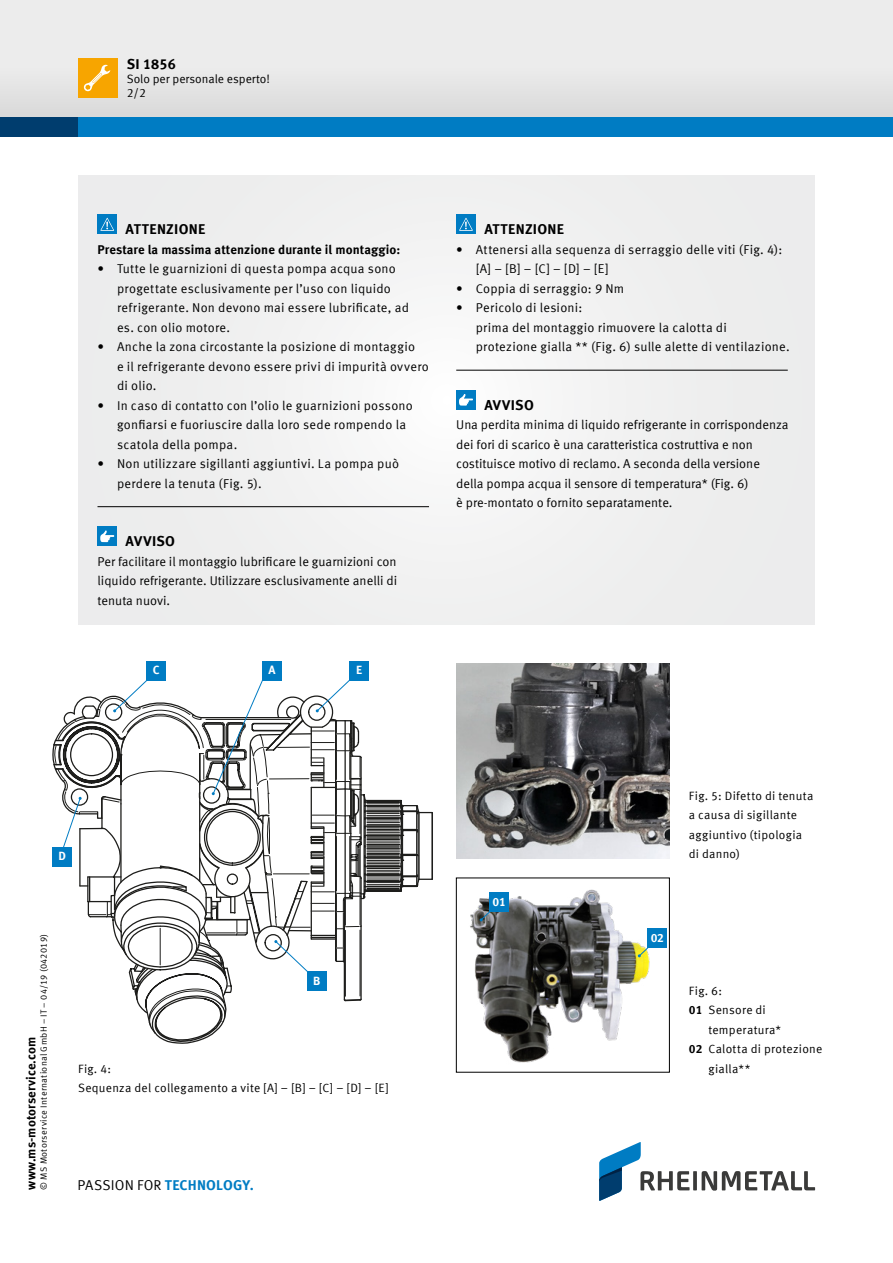
<style>
.page{position:relative;width:893px;height:1263px;background:#fff}
.page>*{position:absolute;margin:0;border:0;box-sizing:border-box;transform-origin:0 0}
.t1{font:700 14.25px "Meta Offc Pro";letter-spacing:.02em;color:#000}
.t2{font:700 14.25px "Meta Offc Pro";letter-spacing:.01em;color:#007cc3}
.t3{font:12.75px/19.5px "Meta Offc Pro Norm";letter-spacing:.015em;color:#000}
.t4{font:700 12.75px "Meta Offc Pro";letter-spacing:.01em;color:#000}
.t5{font:12px/19.5px "Meta Offc Pro Norm";letter-spacing:.02em;color:#000}
.t6{font:12px "Meta Offc Pro Norm";color:#000}
.t7{font:700 12px "Meta Offc Pro";color:#fff}
.t8{font:9px "Meta Offc Pro Norm";letter-spacing:.03em;color:#000}
.s1{font-family:"Meta Offc Pro Norm";font-weight:400;color:#000}
.s2{font-family:"Meta Offc Pro";font-weight:700}
</style>
<div class="page">
<div style="left:0;top:0;width:893px;height:127px;background:#ececec"></div>
<div style="left:0;top:68px;width:893px;height:49px;background:#e2e2e2"></div>
<div style="left:0;top:117px;width:893px;height:19px;background:#003d6e"></div>
<div style="left:78px;top:117px;width:815px;height:19px;background:#007cc3"></div>
<div style="left:78px;top:58px;width:39px;height:39px;background:#f7a500"></div>
<svg style="left:83px;top:64px;width:27px;height:28px"></svg>
<img style="left:470px;top:889px;width:180px;height:174px">
<div style="left:456px;top:877px;width:214px;height:195px;border:1px solid #000"></div>
<img style="left:456px;top:663px;width:213px;height:195px">
<div style="left:146px;top:661px;width:20px;height:19px;background:#007cc3"></div>
<div style="left:262px;top:661px;width:20px;height:19px;background:#007cc3"></div>
<div style="left:349px;top:661px;width:20px;height:19px;background:#007cc3"></div>
<svg style="left:52px;top:680px;width:381px;height:364px"></svg>
<svg style="left:638px;top:939px;width:12px;height:18px"></svg>
<div style="left:648px;top:928px;width:19px;height:20px;background:#007cc3"></div>
<svg style="left:480px;top:903px;width:19px;height:18px"></svg>
<div style="left:489px;top:892px;width:20px;height:20px;background:#007cc3"></div>
<svg style="left:599px;top:1142px;width:216px;height:59px"></svg>
<div style="left:78px;top:176px;width:737px;height:448px;background:#efefef"></div>
<div style="left:97px;top:214px;width:20px;height:20px;background:#007cc3"></div>
<svg style="left:100px;top:218px;width:14px;height:13px"></svg>
<hr style="left:97px;top:506px;width:332px;height:1px;background:#000">
<div style="left:97px;top:526px;width:20px;height:20px;background:#007cc3"></div>
<svg style="left:100px;top:530px;width:14px;height:12px"></svg>
<div style="left:456px;top:214px;width:20px;height:20px;background:#007cc3"></div>
<svg style="left:459px;top:218px;width:14px;height:13px"></svg>
<hr style="left:456px;top:370px;width:332px;height:1px;background:#000">
<div style="left:456px;top:390px;width:20px;height:20px;background:#007cc3"></div>
<svg style="left:459px;top:394px;width:14px;height:12px"></svg>
<p class="t1" style="left:127px;top:53px;width:51px">SI 1856</p>
<p class="t5" style="left:127px;top:82px;width:21px">2/2</p>
<p class="t6" style="left:127px;top:70px;width:145px">Solo per personale esperto!</p>
<p class="t1" style="left:126px;top:218px;width:81px">ATTENZIONE</p>
<p class="t4" style="left:97px;top:239px;width:304px">Prestare la massima attenzione durante il montaggio:</p>
<p class="t3" style="left:117px;top:258px;width:294px;text-indent:-19px">• Tutte le guarnizioni di questa pompa acqua sono progettate esclusivamente per l’uso con liquido refrigerante. Non devono mai essere lubrificate, ad es. con olio motore.</p>
<p class="t3" style="left:117px;top:336px;width:313px;text-indent:-19px">• Anche la zona circostante la posizione di montaggio<br>e il refrigerante devono essere privi di impurità ovvero di olio.</p>
<p class="t3" style="left:117px;top:394px;width:297px;text-indent:-19px">• In caso di contatto con l’olio le guarnizioni possono gonfiarsi e fuoriuscire dalla loro sede rompendo la scatola della pompa.</p>
<p class="t3" style="left:117px;top:453px;width:283px;text-indent:-19px">• Non utilizzare sigillanti aggiuntivi. La pompa può perdere la tenuta (Fig. 5).</p>
<p class="t1" style="left:126px;top:530px;width:51px">AVVISO</p>
<p class="t3" style="left:97px;top:551px;width:301px;text-align:justify">Per facilitare il montaggio lubrificare le guarnizioni con liquido refrigerante. Utilizzare esclusivamente anelli di tenuta nuovi.</p>
<p class="t7" style="left:153px;top:660px;width:8px">C</p>
<p class="t7" style="left:269px;top:660px;width:9px">A</p>
<p class="t7" style="left:356px;top:660px;width:8px">E</p>
<p class="t1" style="left:484px;top:218px;width:81px">ATTENZIONE</p>
<p class="t3" style="left:476px;top:239px;width:308px;text-indent:-19px">• Attenersi alla sequenza di serraggio delle viti (Fig. 4): [A] – [B] – [C] – [D] – [E]</p>
<p class="t3" style="left:456px;top:278px;width:170px">• Coppia di serraggio: 9 Nm</p>
<p class="t3" style="left:476px;top:297px;width:316px;text-indent:-19px">• Pericolo di lesioni:<br>prima del montaggio rimuovere la calotta di protezione gialla ** (Fig. 6) sulle alette di ventilazione.</p>
<p class="t1" style="left:484px;top:393px;width:51px">AVVISO</p>
<p class="t3" style="left:456px;top:414px;width:334px">Una perdita minima di liquido refrigerante in corrispondenza dei fori di scarico è una caratteristica costruttiva e non costituisce motivo di reclamo. A seconda della versione della pompa acqua il sensore di temperatura* (Fig. 6)<br>è pre-montato o fornito separatamente.</p>
<p class="t7" style="left:59px;top:847px;width:9px">D</p>
<p class="t8" style="left:37px;top:1189px;width:257px;rotate:-90deg">© MS Motorservice International GmbH – IT – 04/19 (042019)</p>
<p class="t4" style="left:21px;top:1189px;width:154px;rotate:-90deg">www.ms-motorservice.com</p>
<p class="t7" style="left:313px;top:971px;width:9px">B</p>
<p class="t5" style="left:78px;top:1058px;width:312px">Fig. 4:<br>Sequenza del collegamento a vite [A] – [B] – [C] – [D] – [E]</p>
<p class="t2" style="left:78px;top:1173px;width:178px"><span class="s1">PASSION FOR</span> TECHNOLOGY.</p>
<p class="t7" style="left:492px;top:892px;width:15px">01</p>
<p class="t5" style="left:689px;top:785px;width:126px">Fig. 5: Difetto di tenuta a causa di sigillante aggiuntivo (tipologia di danno)</p>
<p class="t7" style="left:651px;top:928px;width:15px">02</p>
<p class="t5" style="left:689px;top:980px;width:35px">Fig. 6:</p>
<p class="t5" style="left:689px;top:999px;width:78px"><span class="s2">01</span> Sensore di</p>
<p class="t5" style="left:708px;top:1019px;width:74px">temperatura*</p>
<p class="t5" style="left:689px;top:1038px;width:135px"><span class="s2">02</span> Calotta di protezione</p>
<p class="t5" style="left:708px;top:1058px;width:43px">gialla**</p>
</div>
